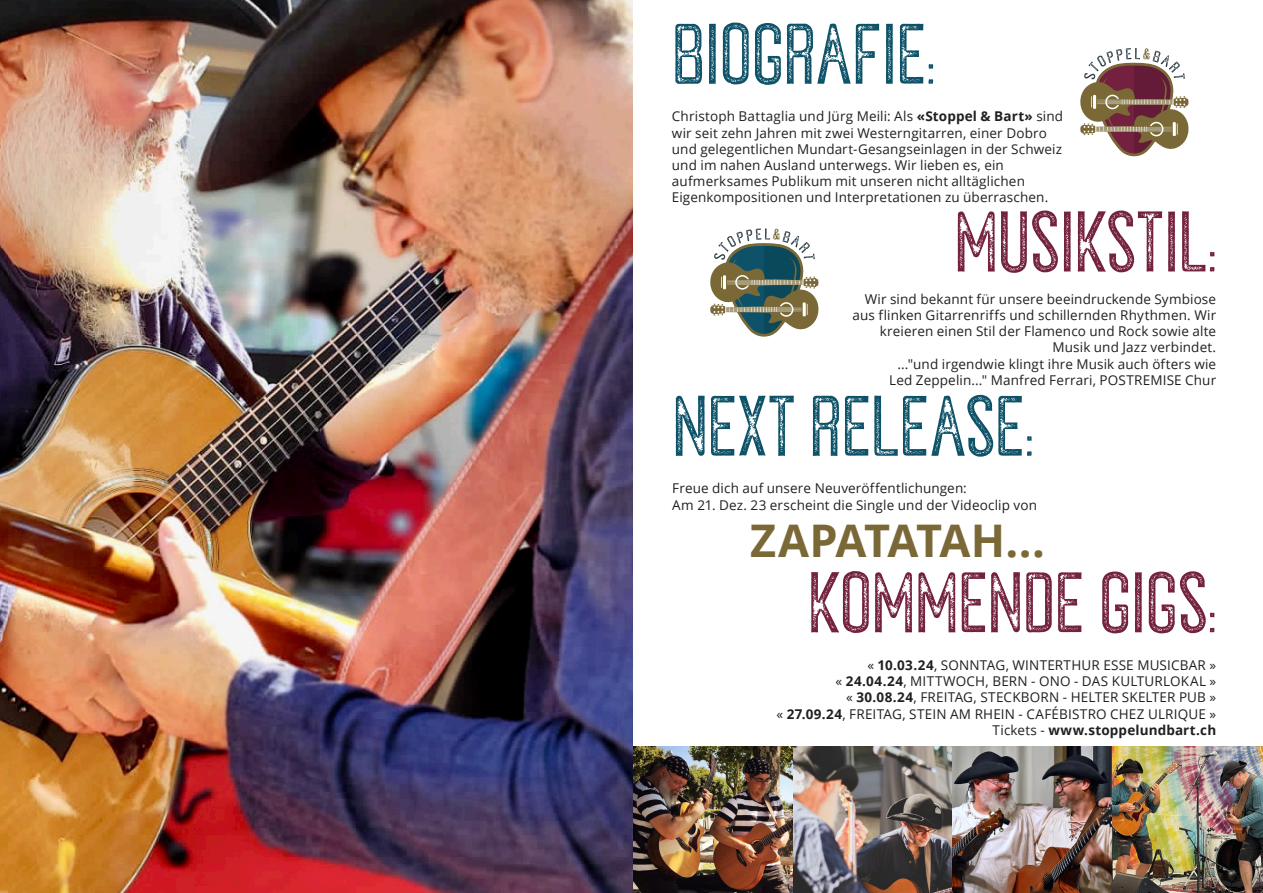
<style>
.page{position:relative;width:1263px;height:893px;background:#fff}
.page>*{position:absolute;margin:0;border:0;box-sizing:border-box;transform-origin:0 0}
.t1{font:69px "Tobacco Aged";letter-spacing:-.01em;color:#73213e}
.t2{font:69px "Tobacco Aged";letter-spacing:-.01em;color:#0d5268}
.t3{font:700 45px "Open Sans";letter-spacing:-.05em;color:#7a6936}
.t4{font:13.5px/16.2px "Open Sans";letter-spacing:.01em;color:#231f20}
.t5{font:700 13.5px "Open Sans";letter-spacing:.01em;color:#231f20}
.s1{font-weight:700}
.s2{font-weight:400}
</style>
<div class="page">
<img style="left:0;top:0;width:633px;height:893px">
<img style="left:634px;top:746px;width:629px;height:147px">
<svg style="left:1080px;top:48px;width:109px;height:108px"></svg>
<svg style="left:710px;top:228px;width:109px;height:109px"></svg>
<p class="t2" style="left:672px;top:19px;width:264px">BIOGRAFIE:</p>
<p class="t4" style="left:672px;top:108px;width:393px">Christoph Battaglia und Jürg Meili: Als <span class="s1">«Stoppel &amp; Bart»</span> sind wir seit zehn Jahren mit zwei Westerngitarren, einer Dobro und gelegentlichen Mundart-Gesangseinlagen in der Schweiz und im nahen Ausland unterwegs. Wir lieben es, ein aufmerksames Publikum mit unseren nicht alltäglichen Eigenkompositionen und Interpretationen zu überraschen.</p>
<p class="t1" style="left:954px;top:207px;width:263px">MUSIKSTIL:</p>
<p class="t4" style="left:852px;top:290px;width:365px;text-align:right">Wir sind bekannt für unsere beeindruckende Symbiose aus flinken Gitarrenriffs und schillernden Rhythmen. Wir kreieren einen Stil der Flamenco und Rock sowie alte Musik und Jazz verbindet.</p>
<p class="t4" style="left:897px;top:355px;width:320px">..."und irgendwie klingt ihre Musik auch öfters wie</p>
<p class="t4" style="left:889px;top:371px;width:328px">Led Zeppelin..." Manfred Ferrari, POSTREMISE Chur</p>
<p class="t2" style="left:672px;top:391px;width:362px">NEXT RELEASE:</p>
<p class="t4" style="left:672px;top:480px;width:296px">Freue dich auf unsere Neuveröffentlichungen:</p>
<p class="t4" style="left:672px;top:496px;width:366px">Am 21. Dez. 23 erscheint die Single und der Videoclip von</p>
<p class="t3" style="left:750px;top:509px;width:296px">ZAPATATAH...</p>
<p class="t1" style="left:808px;top:568px;width:410px">KOMMENDE GIGS:</p>
<p class="t4" style="left:867px;top:656px;width:350px">« <span class="s1">10.03.24</span>, SONNTAG, WINTERTHUR ESSE MUSICBAR »</p>
<p class="t4" style="left:835px;top:673px;width:382px">« <span class="s1">24.04.24</span>, MITTWOCH, BERN - ONO - DAS KULTURLOKAL »</p>
<p class="t4" style="left:846px;top:689px;width:372px">« <span class="s1">30.08.24</span>, FREITAG, STECKBORN - HELTER SKELTER PUB »</p>
<p class="t4" style="left:776px;top:705px;width:441px">« <span class="s1">27.09.24</span>, FREITAG, STEIN AM RHEIN - CAFÉBISTRO CHEZ ULRIQUE »</p>
<p class="t5" style="left:993px;top:720px;width:225px"><span class="s2">Tickets -</span> www.stoppelundbart.ch</p>
</div>
